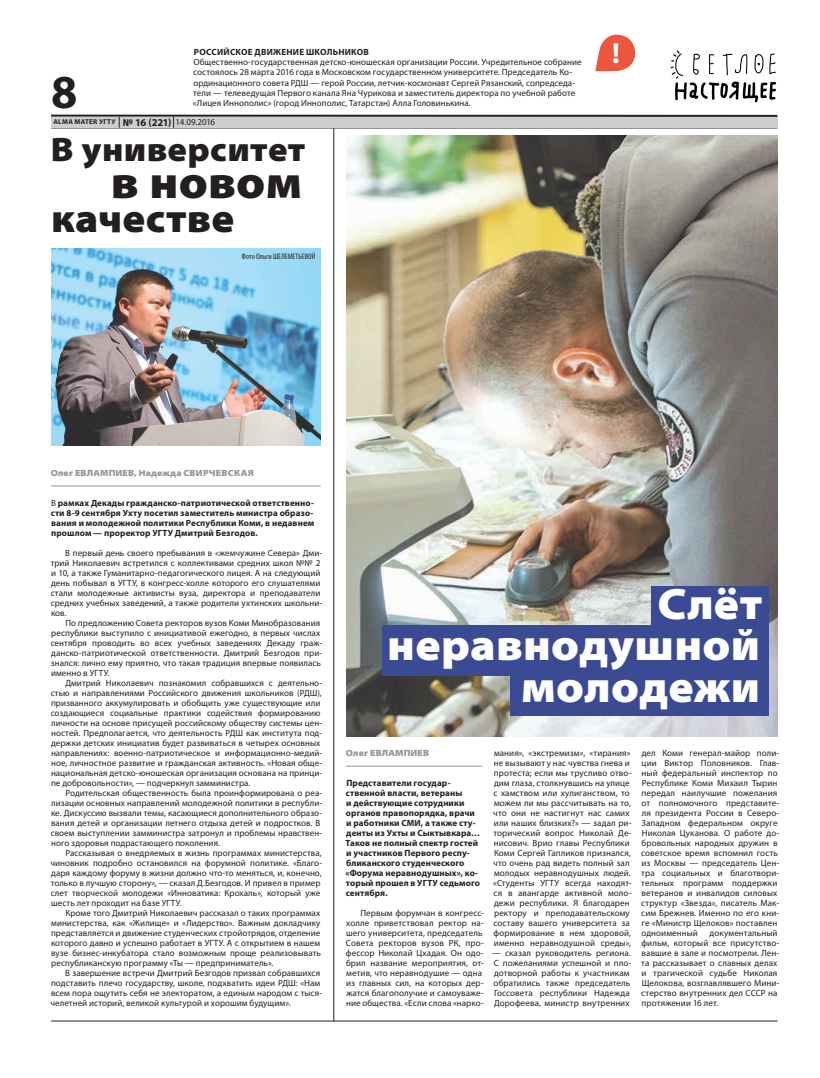
<style>
.page{position:relative;width:820px;height:1078px;background:#fff}
.page>*{position:absolute;margin:0;border:0;box-sizing:border-box;transform-origin:0 0}
.t1{font:700 47.4px "Myriad Pro";color:#231f20}
.t2{font:900 semi-expanded 46px "Myriad Pro";letter-spacing:.005em;color:#231f20}
.t3{font:900 semi-expanded 44.1px/41.5px "Myriad Pro";letter-spacing:.005em;color:#fff;text-align:right}
.t4{font:900 semi-expanded 40px "Myriad Pro";letter-spacing:.005em;color:#231f20}
.t5{font:900 semi-expanded 34px "Myriad Pro";letter-spacing:.01em;color:#231f20}
.t6{font:700 29px "Myriad Pro";color:#fff}
.t7{font:9px/10px "Myriad Pro";letter-spacing:.005em;color:#231f20}
.t8{font:700 9px/10px "Myriad Pro";letter-spacing:.01em;color:#231f20}
.t9{font:900 semi-expanded 9px "Myriad Pro";letter-spacing:.015em;color:#939598}
.t10{font:condensed 8px "Myriad Pro";letter-spacing:.01em;color:#231f20}
.t11{font:700 7px "Myriad Pro";letter-spacing:.04em;color:#231f20}
.s1{font-size:10.5px}
.s2{font-weight:400;font-size:9px}
.s3{font-weight:400}
</style>
<div class="page">
<hr style="left:51px;top:128px;width:726px;height:1px;background:#231f20">
<hr style="left:51px;top:115px;width:726px;height:2px;background:#231f20">
<div style="left:51px;top:117px;width:726px;height:11px;background:#cdced0"></div>
<svg style="left:173px;top:116px;width:1px;height:12px"></svg>
<hr style="left:51px;top:1020px;width:726px;height:1px;background:#231f20">
<svg style="left:595px;top:34px;width:41px;height:37px"></svg>
<img style="left:670px;top:50px;width:107px;height:53px">
<img style="left:346px;top:135px;width:431px;height:600px">
<div style="left:651px;top:585px;width:117px;height:44px;background:#3b4b93"></div>
<div style="left:382px;top:625px;width:386px;height:50px;background:#3b4b93"></div>
<div style="left:510px;top:665px;width:258px;height:50px;background:#3b4b93"></div>
<img style="left:51px;top:248px;width:269px;height:197px">
<hr style="left:333px;top:128px;width:1px;height:893px;background:#231f20">
<hr style="left:51px;top:485px;width:269px;height:1px;background:#939598">
<hr style="left:346px;top:765px;width:136px;height:1px;background:#939598">
<p class="t8" style="left:194px;top:47px;width:176px">РОССИЙСКОЕ ДВИЖЕНИЕ ШКОЛЬНИКОВ</p>
<p class="t7" style="left:193px;top:57px;width:390px">Общественно-государственная детско-юношеская организации России. Учредительное собрание состоялось 28 марта 2016 года в Московском государственном университете. Председатель Ко&shy;ординационного совета РДШ — герой России, летчик-космонавт Сергей Рязанский, сопредседа&shy;тели — телеведущая Первого канала Яна Чурикова и заместитель директора по учебной работе «Лицея Иннополис» (город Иннополис, Татарстан) Алла Головинькина.</p>
<h1 class="t1" style="left:51px;top:61px;width:28px">8</h1>
<p class="t11" style="left:53px;top:117px;width:163px">ALMA MATER УГТУ <span class="s1">№ 16 (221)</span> <span class="s2">14.09.2016</span></p>
<h3 class="t5" style="left:51px;top:130px;width:256px">В университет</h3>
<h2 class="t2" style="left:111px;top:156px;width:193px">в новом</h2>
<h3 class="t4" style="left:51px;top:195px;width:184px">качестве</h3>
<p class="t10" style="left:242px;top:251px;width:75px">Фото Ольги ШЕЛЕМЕТЬЕВОЙ</p>
<h3 class="t6" style="left:612px;top:34px;width:9px">!</h3>
<p class="t9" style="left:51px;top:467px;width:204px">Олег ЕВЛАМПИЕВ, Надежда СВИРЧЕВСКАЯ</p>
<p class="t8" style="left:51px;top:497px;width:265px;text-align:justify"><span class="s3">В</span> рамках Декады гражданско-патриотической ответственно&shy;сти 8-9 сентября Ухту посетил заместитель министра образо&shy;вания и молодежной политики Республики Коми, в недавнем прошлом — проректор УГТУ Дмитрий Безгодов.</p>
<p class="t7" style="left:51px;top:547px;width:273px;text-indent:15px">В первый день своего пребывания в «жемчужине Севера» Дми&shy;трий Николаевич встретился с коллективами средних школ №№ 2 и 10, а также Гуманитарно-педагогического лицея. А на следующий день побывал в УГТУ, в конгресс-холле которого его слушателями стали молодежные активисты вуза, директора и преподаватели средних учебных заведений, а также родители ухтинских школьни&shy;ков.</p>
<p class="t7" style="left:51px;top:617px;width:273px;text-indent:15px">По предложению Совета ректоров вузов Коми Минобразования республики выступило с инициативой ежегодно, в первых числах сентября проводить во всех учебных заведениях Декаду граж&shy;данско-патриотической ответственности. Дмитрий Безгодов при&shy;знался: лично ему приятно, что такая традиция впервые появилась именно в УГТУ.</p>
<p class="t7" style="left:51px;top:677px;width:273px;text-indent:15px">Дмитрий Николаевич познакомил собравшихся с деятельно&shy;стью и направлениями Российского движения школьников (РДШ), призванного аккумулировать и обобщить уже существующие или создающиеся социальные практики содействия формированию личности на основе присущей российскому обществу системы цен&shy;ностей. Предполагается, что деятельность РДШ как института под&shy;держки детских инициатив будет развиваться в четырех основных направлениях: военно-патриотическое и информационно-медий&shy;ное, личностное развитие и гражданская активность. «Новая обще&shy;национальная детско-юношеская организация основана на принци&shy;пе добровольности», — подчеркнул замминистра.</p>
<p class="t7" style="left:51px;top:787px;width:273px;text-indent:15px">Родительская общественность была проинформирована о реа&shy;лизации основных направлений молодежной политики в республи&shy;ке. Дискуссию вызвали темы, касающиеся дополнительного образо&shy;вания детей и организации летнего отдыха детей и подростков. В своем выступлении замминистра затронул и проблемы нравствен&shy;ного здоровья подрастающего поколения.</p>
<p class="t7" style="left:50px;top:847px;width:273px;text-indent:15px">Рассказывая о внедряемых в жизнь программах министерства, чиновник подробно остановился на форумной политике. «Благо&shy;даря каждому форуму в жизни должно что-то меняться, и, конечно, только в лучшую сторону», — сказал Д.Безгодов. И привел в пример слет творческой молодежи «Инноватика: Крохаль», который уже шесть лет проходит на базе УГТУ.</p>
<p class="t7" style="left:51px;top:907px;width:271px;text-align:justify;text-indent:14px">Кроме того Дмитрий Николаевич рассказал о таких программах министерства, как «Жилище» и «Лидерство». Важным докладчику представляется и движение студенческих стройотрядов, отделение которого давно и успешно работает в УГТУ. А с открытием в нашем вузе бизнес-инкубатора стало возможным проще реализовывать республиканскую программу «Ты — предприниматель».</p>
<p class="t7" style="left:50px;top:967px;width:273px;text-indent:15px">В завершение встречи Дмитрий Безгодов призвал собравшихся подставить плечо государству, школе, подхватить идеи РДШ: «Нам всем пора ощутить себя не электоратом, а единым народом с тыся&shy;челетней историй, великой культурой и хорошим будущим».</p>
<h3 class="t3" style="left:387px;top:583px;width:376px">Слёт неравнодушной молодежи</h3>
<p class="t9" style="left:346px;top:747px;width:85px">Олег ЕВЛАМПИЕВ</p>
<p class="t8" style="left:345px;top:777px;width:136px">Представители государ&shy;ственной власти, ветераны<br>и действующие сотрудники органов правопорядка, врачи и работники СМИ, а также сту&shy;денты из Ухты и Сыктывкара…<br>Таков не полный спектр гостей и участников Первого респу&shy;бликанского студенческого «Форума неравнодушных», ко&shy;торый прошел в УГТУ седьмого сентября.</p>
<p class="t7" style="left:346px;top:907px;width:139px;text-indent:15px">Первым форумчан в конгресс&shy;холле приветствовал ректор на&shy;шего университета, председатель<br>Совета ректоров вузов РК, про&shy;фессор Николай Цхадая. Он одо&shy;брил название мероприятия, от&shy;метив, что неравнодушие — одна из главных сил, на которых дер&shy;жатся благополучие и самоуваже&shy;ние общества. «Если слова «нарко-</p>
<p class="t7" style="left:493px;top:747px;width:140px">мания», «экстремизм», «тирания» не вызывают у нас чувства гнева и протеста; если мы трусливо отво&shy;дим глаза, столкнувшись на улице с хамством или хулиганством, то можем ли мы рассчитывать на то, что они не настигнут нас самих или наших близких?» — задал ри&shy;торический вопрос Николай Де&shy;нисович. Врио главы Республики<br>Коми Сергей Гапликов признался, что очень рад видеть полный зал молодых неравнодушных людей. «Студенты УГТУ всегда находят&shy;ся в авангарде активной моло&shy;дежи республики. Я благодарен ректору и преподавательскому составу вашего университета за формирование в нем здоровой, именно неравнодушной среды»,</p>
<p class="t7" style="left:491px;top:947px;width:141px">— сказал руководитель региона.<br>С пожеланиями успешной и пло&shy;дотворной работы к участникам обратились также председатель<br>Госсовета республики Надежда<br>Дорофеева, министр внутренних</p>
<p class="t7" style="left:641px;top:747px;width:139px">дел Коми генерал-майор поли&shy;ции Виктор Половников. Глав&shy;ный федеральный инспектор по<br>Республике Коми Михаил Тырин передал наилучшие пожелания от полномочного представите&shy;ля президента России в Северо-<br>Западном федеральном округе<br>Николая Цуканова. О работе до&shy;бровольных народных дружин в советское время вспомнил гость из Москвы — председатель Цен&shy;тра социальных и благотвори&shy;тельных программ поддержки ветеранов и инвалидов силовых структур «Звезда», писатель Мак&shy;сим Брежнев. Именно по его кни&shy;ге «Министр Щелоков» поставлен одноименный</p>
<p class="t7" style="left:641px;top:927px;width:139px;text-indent:68px">документальный фильм, который все присутство&shy;вавшие в зале и посмотрели. Лен&shy;та рассказывает о славных делах и трагической судьбе Николая<br>Щелокова, возглавлявшего Мини&shy;стерство внутренних дел СССР на протяжении 16 лет.</p>
</div>
